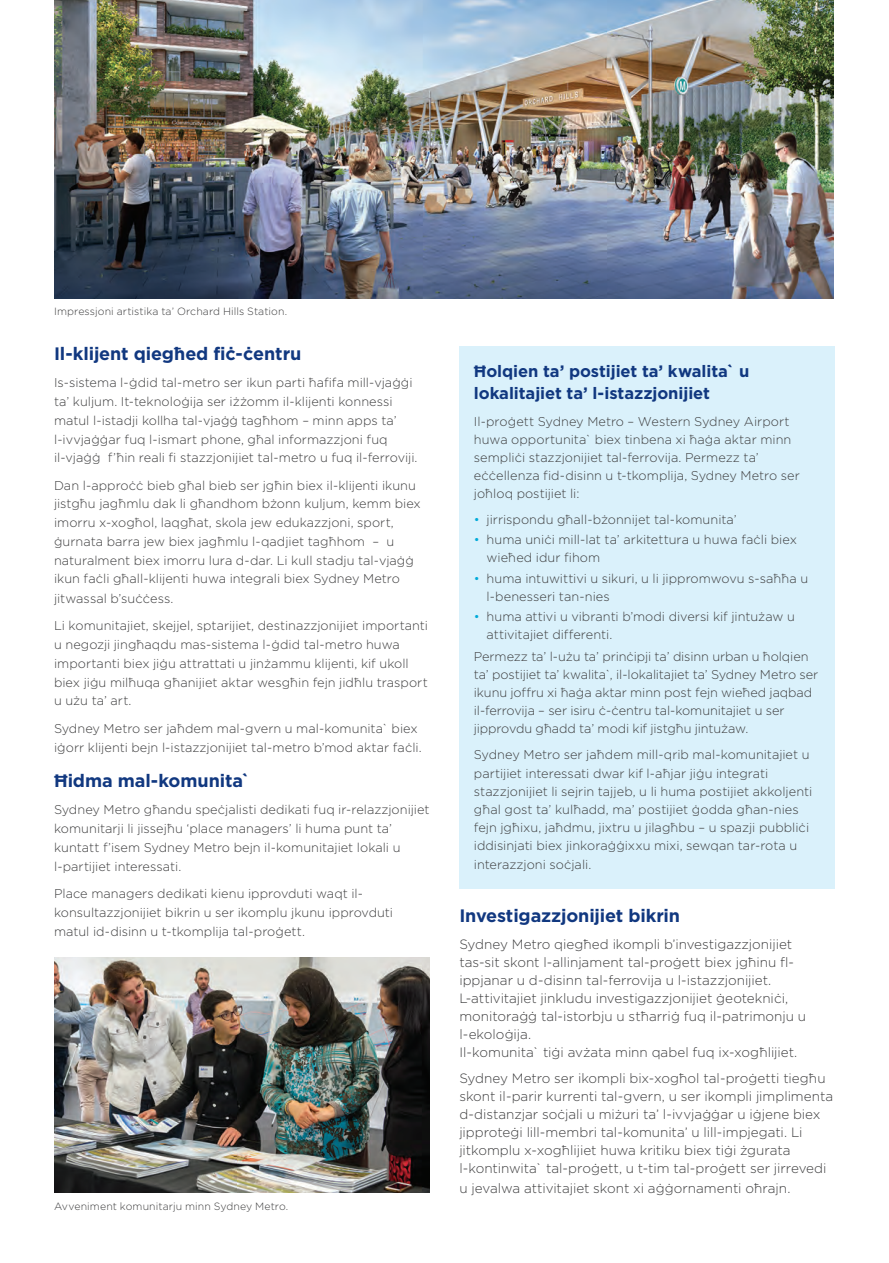
<style>
.page{position:relative;width:889px;height:1263px;background:#fff}
.page>*{position:absolute;margin:0;border:0;box-sizing:border-box;transform-origin:0 0}
.t1{font:700 18px "Gotham";letter-spacing:-.01em;color:#113880}
.t2{font:700 16.5px/22.5px "Gotham";letter-spacing:-.005em;color:#113880}
.Body_Copy{font:300 13.5px/18px "Gotham";color:#3e3e3f}
.Body_Copy-2{font:300 12.75px/18px "Gotham";color:#3e3e3f}
.BULLET_COPY{font:300 12.75px/18px "Gotham";color:#3e3e3f}
.t3{font:300 10.5px "Gotham";letter-spacing:.01em;color:#3e3e3f}
.s1{color:#00aad9}
</style>
<div class="page">
<img style="left:54px;top:957px;width:375px;height:236px">
<div style="left:459px;top:347px;width:376px;height:542px;background:#daf1fb"></div>
<img style="left:54px;top:0;width:779px;height:298px">
<p class="t3" style="left:54px;top:305px;width:235px">Impressjoni artistika ta’ Orchard Hills Station.</p>
<h2 class="t1" style="left:54px;top:342px;width:249px">Il-klijent qiegħed fiċ-ċentru</h2>
<p class="Body_Copy-2" style="left:54px;top:373px;width:365px;line-height:18.8px">Is-sistema l-ġdid tal-metro ser ikun parti ħafifa mill-vjaġġi ta’ kuljum. It-teknoloġija ser iżżomm il-klijenti konnessi matul l-istadji kollha tal-vjaġġ tagħhom – minn apps ta’ l-ivvjaġġar fuq l-ismart phone, għal informazzjoni fuq il-vjaġġ f’ħin reali fi stazzjonijiet tal-metro u fuq il-ferroviji.</p>
<p class="Body_Copy-2" style="left:54px;top:475px;width:368px;line-height:18.9px">Dan l-approċċ bieb għal bieb ser jgħin biex il-klijenti ikunu jistgħu jagħmlu dak li għandhom bżonn kuljum, kemm biex imorru x-xogħol, laqgħat, skola jew edukazzjoni, sport, ġurnata barra jew biex jagħmlu l-qadjiet tagħhom – u naturalment biex imorru lura d-dar. Li kull stadju tal-vjaġġ ikun faċli għall-klijenti huwa integrali biex Sydney Metro jitwassal b’suċċess.</p>
<p class="Body_Copy-2" style="left:54px;top:616px;width:375px;line-height:18.8px">Li komunitajiet, skejjel, sptarijiet, destinazzjonijiet importanti u negozji jingħaqdu mas-sistema l-ġdid tal-metro huwa importanti biex jiġu attrattati u jinżammu klijenti, kif ukoll biex jiġu milħuqa għanijiet aktar wesgħin fejn jidħlu trasport u użu ta’ art.</p>
<p class="Body_Copy-2" style="left:54px;top:718px;width:369px;line-height:19.5px">Sydney Metro ser jaħdem mal-gvern u mal-komunita` biex iġorr klijenti bejn l-istazzjonijiet tal-metro b’mod aktar faċli.</p>
<h2 class="t1" style="left:54px;top:769px;width:197px">Ħidma mal-komunita`</h2>
<p class="Body_Copy-2" style="left:54px;top:800px;width:377px;line-height:18.8px">Sydney Metro għandu speċjalisti dedikati fuq ir-relazzjonijiet komunitarji li jissejħu ‘place managers’ li huma punt ta’ kuntatt f’isem Sydney Metro bejn il-komunitajiet lokali u l-partijiet interessati.</p>
<p class="Body_Copy-2" style="left:54px;top:883px;width:340px;line-height:19.2px">Place managers dedikati kienu ipprovduti waqt il&shy;konsultazzjonijiet bikrin u ser ikomplu jkunu ipprovduti matul id-disinn u t-tkomplija tal-proġett.</p>
<p class="t3" style="left:54px;top:1199px;width:236px">Avveniment komunitarju minn Sydney Metro.</p>
<h2 class="t2" style="left:474px;top:360px;width:277px">Ħolqien ta’ postijiet ta’ kwalita` u lokalitajiet ta’ l-istazzjonijiet</h2>
<p class="Body_Copy-2" style="left:474px;top:412px;width:327px">Il-proġett Sydney Metro – Western Sydney Airport huwa opportunita` biex tinbena xi ħaġa aktar minn sempliċi stazzjonijiet tal-ferrovija. Permezz ta’ eċċellenza fid-disinn u t-tkomplija, Sydney Metro ser joħloq postijiet li:</p>
<p class="BULLET_COPY" style="left:474px;top:510px;width:264px"><span class="s1">•</span> jirrispondu għall-bżonnijet tal-komunita’</p>
<p class="BULLET_COPY" style="left:486px;top:531px;width:312px;text-indent:-13px"><span class="s1">•</span> huma uniċi mill-lat ta’ arkitettura u huwa faċli biex wieħed idur fihom</p>
<p class="BULLET_COPY" style="left:486px;top:569px;width:323px;text-indent:-13px"><span class="s1">•</span> huma intuwittivi u sikuri, u li jippromwovu s-saħħa u l-benesseri tan-nies</p>
<p class="BULLET_COPY" style="left:486px;top:607px;width:310px;text-indent:-13px"><span class="s1">•</span> huma attivi u vibranti b’modi diversi kif jintużaw u attivitajiet differenti.</p>
<p class="Body_Copy-2" style="left:474px;top:647px;width:346px">Permezz ta’ l-użu ta’ prinċipji ta’ disinn urban u ħolqien ta’ postijiet ta’ kwalita`, il-lokalitajiet ta’ Sydney Metro ser ikunu joffru xi ħaġa aktar minn post fejn wieħed jaqbad il-ferrovija – ser isiru ċ-ċentru tal-komunitajiet u ser jipprovdu għadd ta’ modi kif jistgħu jintużaw.</p>
<p class="Body_Copy-2" style="left:474px;top:746px;width:340px">Sydney Metro ser jaħdem mill-qrib mal-komunitajiet u partijiet interessati dwar kif l-aħjar jiġu integrati stazzjonijiet li sejrin tajjeb, u li huma postijiet akkoljenti għal gost ta’ kulħadd, ma’ postijiet ġodda għan-nies fejn jgħixu, jaħdmu, jixtru u jilagħbu – u spazji pubbliċi iddisinjati biex jinkoraġġixxu mixi, sewqan tar-rota u</p>
<p class="Body_Copy-2" style="left:474px;top:855px;width:119px">interazzjoni soċjali.</p>
<h2 class="t1" style="left:459px;top:904px;width:222px">Investigazzjonijiet bikrin</h2>
<p class="Body_Copy" style="left:459px;top:935px;width:348px">Sydney Metro qiegħed ikompli b’investigazzjonijiet tas-sit skont l-allinjament tal-proġett biex jgħinu fl&shy;ippjanar u d-disinn tal-ferrovija u l-istazzjonijiet.<br>L-attivitajiet jinkludu investigazzjonijiet ġeotekniċi, monitoraġġ tal-istorbju u stħarriġ fuq il-patrimonju u l-ekoloġija.<br>Il-komunita` tiġi avżata minn qabel fuq ix-xogħlijiet.</p>
<p class="Body_Copy" style="left:459px;top:1069px;width:375px">Sydney Metro ser ikompli bix-xogħol tal-proġetti tiegħu skont il-parir kurrenti tal-gvern, u ser ikompli jimplimenta d-distanzjar soċjali u miżuri ta’ l-ivvjaġġar u iġjene biex jipproteġi lill-membri tal-komunita’ u lill-impjegati. Li jitkomplu x-xogħlijiet huwa kritiku biex tiġi żgurata l-kontinwita` tal-proġett, u t-tim tal-proġett ser jirrevedi</p>
<p class="Body_Copy" style="left:459px;top:1179px;width:333px">u jevalwa attivitajiet skont xi aġġornamenti oħrajn.</p>
</div>
